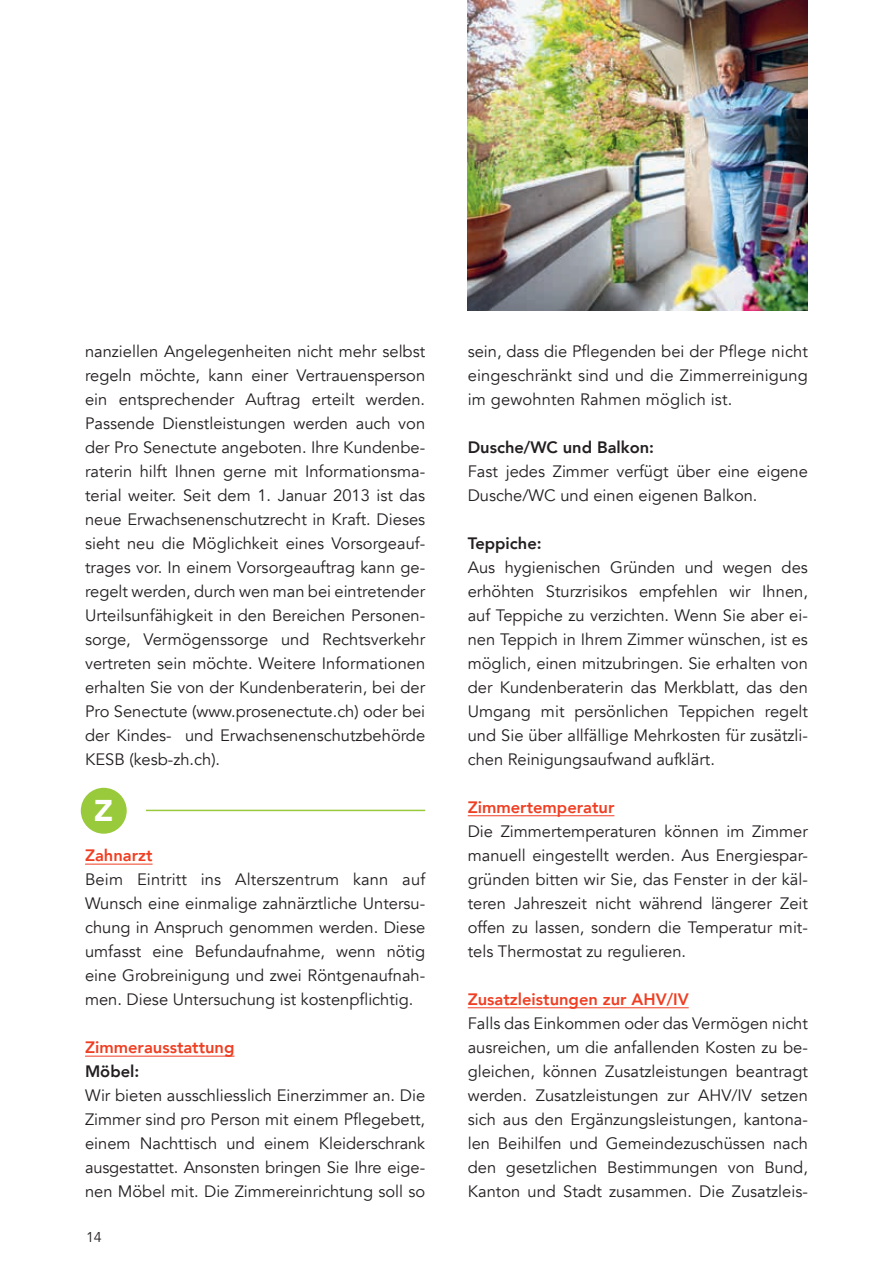
<style>
.page{position:relative;width:893px;height:1263px;background:#fff}
.page>*{position:absolute;margin:0;border:0;box-sizing:border-box;transform-origin:0 0}
.t1{font:900 30px "Avenir";color:#fff}
.t2{font:16.5px/24px "Avenir";color:#231f20;text-align:justify}
.t3{font:800 16.5px "Avenir";color:#ef3e22}
.t4{font:800 16.5px "Avenir";color:#231f20}
.t5{font:14.25px "Avenir";color:#231f20}
</style>
<div class="page">
<hr style="left:85px;top:864px;width:68px;height:1px;background:#ef3e22">
<hr style="left:85px;top:1056px;width:149px;height:1px;background:#ef3e22">
<hr style="left:468px;top:815px;width:146px;height:1px;background:#ef3e22">
<hr style="left:468px;top:1007px;width:221px;height:1px;background:#ef3e22">
<img style="left:468px;top:0;width:340px;height:310px">
<div style="left:81px;top:788px;width:46px;height:46px;background:#99ca3b;border-radius:50%"></div>
<hr style="left:146px;top:810px;width:279px;height:1px;background:#99ca3b">
<p class="t2" style="left:85px;top:340px;width:342px">nanziellen Angelegenheiten nicht mehr selbst regeln möchte, kann einer Vertrauensperson ein entsprechender Auftrag erteilt werden.<br>Passende Dienstleistungen werden auch von der Pro Senectute angeboten. Ihre Kundenbe&shy;raterin hilft Ihnen gerne mit Informationsma&shy;terial weiter. Seit dem 1. Januar 2013 ist das neue Erwachsenenschutzrecht in Kraft. Dieses sieht neu die Möglichkeit eines Vorsorgeauf&shy;trages vor. In einem Vorsorgeauftrag kann ge&shy;regelt werden, durch wen man bei eintretender Urteilsunfähigkeit in den Bereichen Personen&shy;sorge, Vermögenssorge und Rechtsverkehr vertreten sein möchte. Weitere Informationen erhalten Sie von der Kundenberaterin, bei der Pro Senectute (www.prosenectute.ch) oder bei der Kindes- und Erwachsenenschutzbehörde KESB (kesb-zh.ch).</p>
<h1 class="t1" style="left:94px;top:785px;width:20px">Z</h1>
<p class="t3" style="left:85px;top:843px;width:69px">Zahnarzt</p>
<p class="t2" style="left:85px;top:868px;width:342px">Beim Eintritt ins Alterszentrum kann auf Wunsch eine einmalige zahnärztliche Untersu&shy;chung in Anspruch genommen werden. Diese umfasst eine Befundaufnahme, wenn nötig eine Grobreinigung und zwei Röntgenaufnah&shy;men. Diese Untersuchung ist kostenpflichtig.</p>
<p class="t3" style="left:85px;top:1035px;width:151px">Zimmerausstattung</p>
<p class="t4" style="left:85px;top:1059px;width:56px">Möbel:</p>
<p class="t2" style="left:85px;top:1084px;width:342px">Wir bieten ausschliesslich Einerzimmer an. Die Zimmer sind pro Person mit einem Pflegebett, einem Nachttisch und einem Kleiderschrank ausgestattet. Ansonsten bringen Sie Ihre eige&shy;nen Möbel mit. Die Zimmereinrichtung soll so</p>
<p class="t5" style="left:86px;top:1228px;width:17px">14</p>
<p class="t2" style="left:468px;top:339px;width:342px">sein, dass die Pflegenden bei der Pflege nicht eingeschränkt sind und die Zimmerreinigung im gewohnten Rahmen möglich ist.</p>
<p class="t4" style="left:468px;top:434px;width:188px">Dusche/WC und Balkon:</p>
<p class="t2" style="left:468px;top:459px;width:342px">Fast jedes Zimmer verfügt über eine eigene<br>Dusche/WC und einen eigenen Balkon.</p>
<p class="t4" style="left:468px;top:530px;width:75px">Teppiche:</p>
<p class="t2" style="left:468px;top:555px;width:342px">Aus hygienischen Gründen und wegen des erhöhten Sturzrisikos empfehlen wir Ihnen, auf Teppiche zu verzichten. Wenn Sie aber ei&shy;nen Teppich in Ihrem Zimmer wünschen, ist es möglich, einen mitzubringen. Sie erhalten von der Kundenberaterin das Merkblatt, das den Umgang mit persönlichen Teppichen regelt und Sie über allfällige Mehrkosten für zusätzli&shy;chen Reinigungsaufwand aufklärt.</p>
<p class="t3" style="left:468px;top:794px;width:148px">Zimmertemperatur</p>
<p class="t2" style="left:468px;top:819px;width:342px">Die Zimmertemperaturen können im Zimmer manuell eingestellt werden. Aus Energiespar&shy;gründen bitten wir Sie, das Fenster in der käl&shy;teren Jahreszeit nicht während längerer Zeit offen zu lassen, sondern die Temperatur mit&shy;tels Thermostat zu regulieren.</p>
<p class="t3" style="left:468px;top:986px;width:222px">Zusatzleistungen zur AHV/IV</p>
<p class="t2" style="left:468px;top:1011px;width:342px">Falls das Einkommen oder das Vermögen nicht ausreichen, um die anfallenden Kosten zu be&shy;gleichen, können Zusatzleistungen beantragt werden. Zusatzleistungen zur AHV/IV setzen sich aus den Ergänzungsleistungen, kantona&shy;len Beihilfen und Gemeindezuschüssen nach den gesetzlichen Bestimmungen von Bund, Kanton und Stadt zusammen. Die Zusatzleis-</p>
</div>
